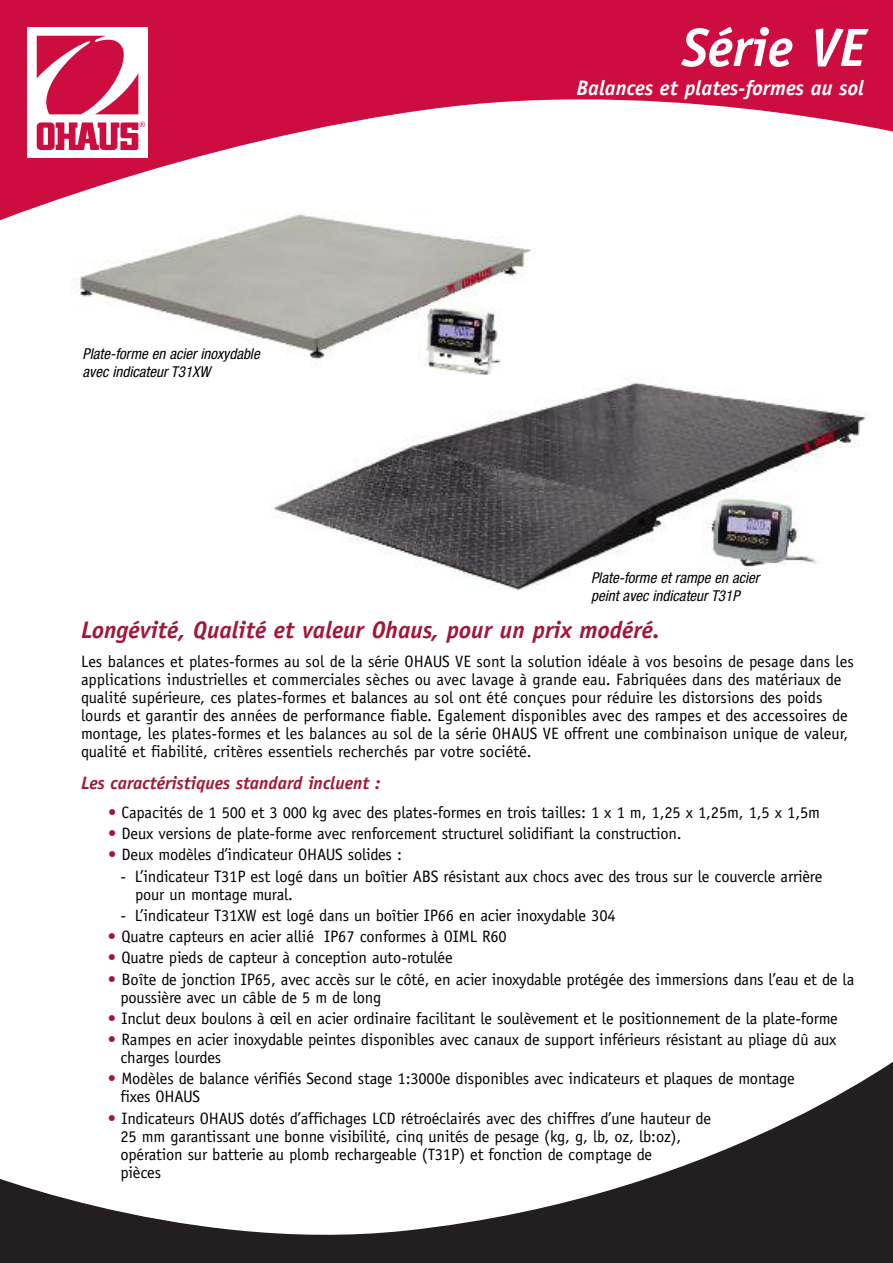
<style>
.page{position:relative;width:893px;height:1263px;background:#fff}
.page>*{position:absolute;margin:0;border:0;box-sizing:border-box;transform-origin:0 0}
.t1{font:italic 700 54px "Officina Sans";color:#fff}
.t2{font:italic 700 24px "Officina Sans";color:#a11837}
.t3{font:italic 700 21px "Officina Sans";color:#fff}
.t4{font:italic 700 18px "Officina Sans";color:#a11837}
.t5{font:16.5px/18px "Officina Sans";letter-spacing:-.01em;color:#000}
.t6{font:italic condensed 15px/18px "Helvetica Neue";color:#000}
.s1{color:#a11837}
</style>
<div class="page">
<img style="left:71px;top:237px;width:461px;height:138px">
<img style="left:273px;top:382px;width:594px;height:209px">
<svg style="left:0;top:1062px;width:893px;height:201px"></svg>
<svg style="left:0;top:0;width:893px;height:237px;fill:#cd0d40"></svg>
<div style="left:28px;top:27px;width:120px;height:131px;background:#fff"></div>
<svg style="left:36px;top:36px;width:102px;height:78px"></svg>
<svg style="left:37px;top:122px;width:108px;height:28px"></svg>
<h1 class="t1" style="left:682px;top:27px;width:185px">Série VE</h1>
<p class="t6" style="left:82px;top:346px;width:179px">Plate-forme en acier inoxydable avec indicateur T31XW</p>
<p class="t3" style="left:576px;top:80px;width:289px">Balances et plates-formes au sol</p>
<p class="t6" style="left:591px;top:570px;width:170px">Plate-forme et rampe en acier peint avec indicateur T31P</p>
<h2 class="t2" style="left:81px;top:621px;width:581px">Longévité, Qualité et valeur Ohaus, pour un prix modéré.</h2>
<p class="t5" style="left:81px;top:654px;width:774px">Les balances et plates-formes au sol de la série OHAUS VE sont la solution idéale à vos besoins de pesage dans les applications industrielles et commerciales sèches ou avec lavage à grande eau. Fabriquées dans des matériaux de qualité supérieure, ces plates-formes et balances au sol ont été conçues pour réduire les distorsions des poids lourds et garantir des années de performance fiable. Egalement disponibles avec des rampes et des accessoires de montage, les plates-formes et les balances au sol de la série OHAUS VE offrent une combinaison unique de valeur, qualité et fiabilité, critères essentiels recherchés par votre société.</p>
<p class="t4" style="left:81px;top:776px;width:301px">Les caractéristiques standard incluent :</p>
<p class="t5" style="left:108px;top:805px;width:713px"><span class="s1">•</span> Capacités de 1 500 et 3 000 kg avec des plates-formes en trois tailles: 1 x 1 m, 1,25 x 1,25m, 1,5 x 1,5m</p>
<p class="t5" style="left:108px;top:826px;width:575px"><span class="s1">•</span> Deux versions de plate-forme avec renforcement structurel solidifiant la construction.</p>
<p class="t5" style="left:108px;top:847px;width:295px"><span class="s1">•</span> Deux modèles d’indicateur OHAUS solides :</p>
<p class="t5" style="left:135px;top:868px;width:689px;text-indent:-15px">- L’indicateur T31P est logé dans un boîtier ABS résistant aux chocs avec des trous sur le couvercle arrière pour un montage mural.</p>
<p class="t5" style="left:120px;top:907px;width:497px">- L’indicateur T31XW est logé dans un boîtier IP66 en acier inoxydable 304</p>
<p class="t5" style="left:108px;top:929px;width:400px"><span class="s1">•</span> Quatre capteurs en acier allié IP67 conformes à OIML R60</p>
<p class="t5" style="left:108px;top:950px;width:346px"><span class="s1">•</span> Quatre pieds de capteur à conception auto-rotulée</p>
<p class="t5" style="left:120px;top:971px;width:735px;text-indent:-12px"><span class="s1">•</span> Boîte de jonction IP65, avec accès sur le côté, en acier inoxydable protégée des immersions dans l’eau et de la poussière avec un câble de 5 m de long</p>
<p class="t5" style="left:108px;top:1010px;width:731px"><span class="s1">•</span> Inclut deux boulons à œil en acier ordinaire facilitant le soulèvement et le positionnement de la plate-forme</p>
<p class="t5" style="left:120px;top:1032px;width:718px;text-indent:-12px"><span class="s1">•</span> Rampes en acier inoxydable peintes disponibles avec canaux de support inférieurs résistant au pliage dû aux charges lourdes</p>
<p class="t5" style="left:120px;top:1071px;width:676px;text-indent:-12px"><span class="s1">•</span> Modèles de balance vérifiés Second stage 1:3000e disponibles avec indicateurs et plaques de montage fixes OHAUS</p>
<p class="t5" style="left:120px;top:1110px;width:592px;text-indent:-12px"><span class="s1">•</span> Indicateurs OHAUS dotés d’affichages LCD rétroéclairés avec des chiffres d’une hauteur de 25 mm garantissant une bonne visibilité, cinq unités de pesage (kg, g, lb, oz, lb:oz), opération sur batterie au plomb rechargeable (T31P) et fonction de comptage de<br>pièces</p>
</div>
